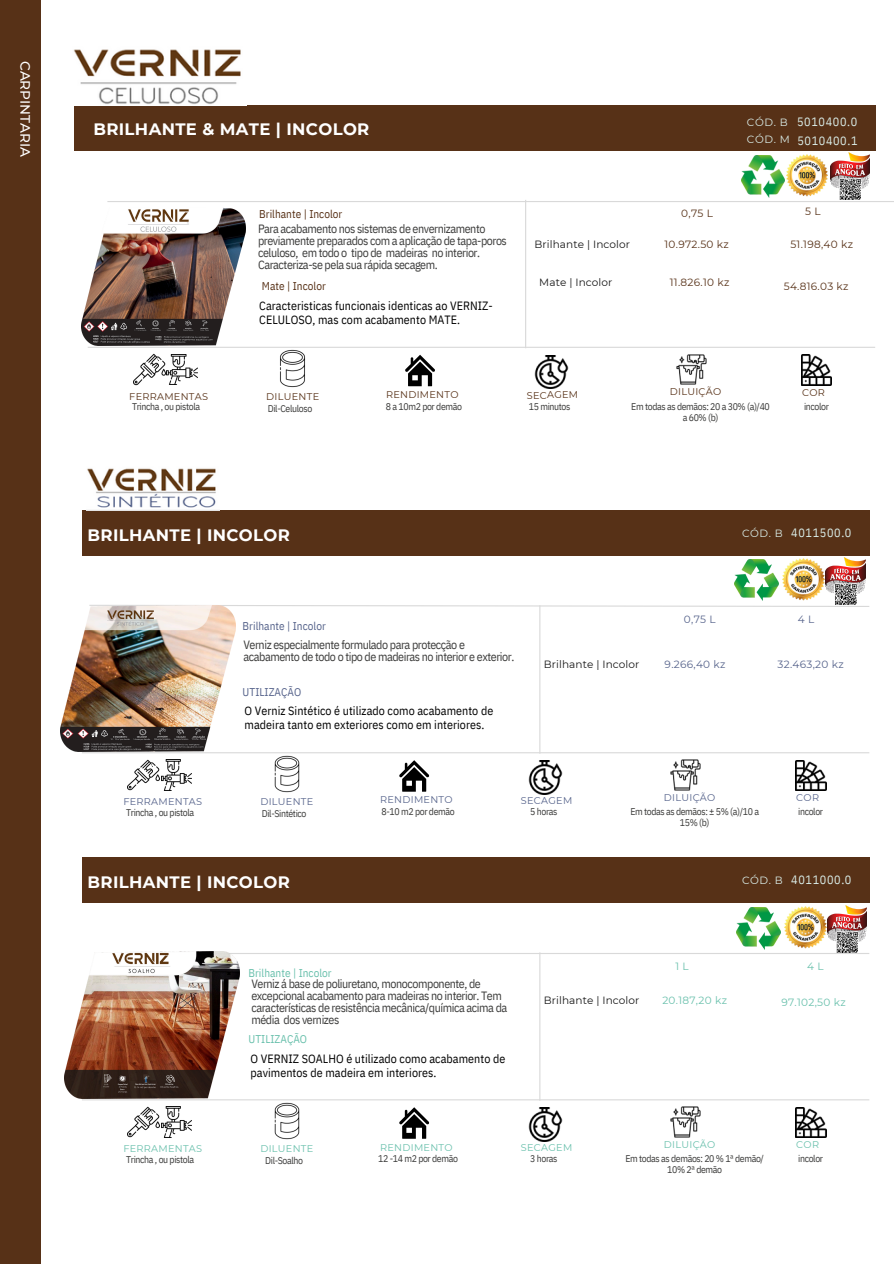
<style>
.page{position:relative;width:894px;height:1264px;background:#fff}
.page>*{position:absolute;margin:0;border:0;box-sizing:border-box;transform-origin:0 0}
.t1{font:700 16.5px "Montserrat";letter-spacing:.02em;color:#fff}
.t2{font:16.5px "Montserrat";letter-spacing:.02em;color:#fff}
.t3{font:500 13.5px "Montserrat";color:#fff}
.t4{font:12px/12px "IBM Plex Sans Cond";letter-spacing:-.035em;color:#3c3c3b}
.t5{font:12px/14px "IBM Plex Sans Cond";letter-spacing:.005em;color:#000}
.t6{font:12px "IBM Plex Sans Cond";letter-spacing:.055em;color:#daede8}
.t7{font:11.25px "IBM Plex Sans Cond";color:#573117}
.t8{font:11.25px "IBM Plex Sans Cond";color:#56638b}
.t9{font:11.25px "IBM Plex Sans Cond";color:#69c0ac}
.t10{font:10.5px "Montserrat";letter-spacing:.01em;color:#171717}
.t11{font:10.5px "Montserrat";letter-spacing:.03em;color:#573117}
.t12{font:10.5px "Montserrat";letter-spacing:.03em;color:#56638b}
.t13{font:10.5px "Montserrat";letter-spacing:.03em;color:#69c0ac}
.t14{font:10.5px "Montserrat";letter-spacing:.055em;color:#daede8}
.t15{font:9.75px/11.2px "IBM Plex Sans Cond";letter-spacing:-.035em;color:#3c3c3b;text-align:center}
.t16{font:9.75px "Montserrat";letter-spacing:.03em;color:#573117}
.t17{font:9.75px "Montserrat";letter-spacing:.03em;color:#56638b}
.t18{font:9.75px "Montserrat";letter-spacing:.03em;color:#69c0ac}
</style>
<div class="page">
<div style="left:0;top:0;width:40px;height:1263px;background:#573117"></div>
<div style="left:74px;top:105px;width:800px;height:46px;background:#573117"></div>
<hr style="left:88px;top:347px;width:786px;height:1px;background:#d9d9d9">
<hr style="left:525px;top:200px;width:1px;height:148px;background:#d9d9d9">
<svg style="left:405px;top:355px;width:30px;height:31px"></svg>
<img style="left:134px;top:354px;width:31px;height:31px">
<img style="left:534px;top:355px;width:34px;height:34px">
<img style="left:676px;top:354px;width:30px;height:31px">
<img style="left:801px;top:355px;width:30px;height:30px">
<img style="left:167px;top:354px;width:30px;height:31px">
<img style="left:279px;top:349px;width:27px;height:39px">
<div style="left:82px;top:510px;width:787px;height:46px;background:#573117"></div>
<svg style="left:235px;top:604px;width:635px;height:3px"></svg>
<hr style="left:82px;top:752px;width:787px;height:1px;background:#d9d9d9">
<hr style="left:539px;top:605px;width:1px;height:148px;background:#d9d9d9">
<svg style="left:399px;top:760px;width:30px;height:31px"></svg>
<img style="left:128px;top:759px;width:31px;height:32px">
<img style="left:528px;top:760px;width:34px;height:34px">
<img style="left:670px;top:759px;width:30px;height:31px">
<img style="left:795px;top:760px;width:30px;height:30px">
<img style="left:161px;top:759px;width:30px;height:31px">
<img style="left:274px;top:755px;width:26px;height:38px">
<img style="left:87px;top:468px;width:129px;height:40px">
<div style="left:82px;top:857px;width:787px;height:46px;background:#573117"></div>
<hr style="left:113px;top:952px;width:756px;height:2px;background:#d9d9d9">
<hr style="left:82px;top:1099px;width:787px;height:1px;background:#d9d9d9">
<hr style="left:539px;top:952px;width:1px;height:148px;background:#d9d9d9">
<svg style="left:399px;top:1107px;width:30px;height:31px"></svg>
<img style="left:128px;top:1106px;width:31px;height:31px">
<img style="left:528px;top:1107px;width:34px;height:34px">
<img style="left:670px;top:1106px;width:30px;height:31px">
<img style="left:795px;top:1107px;width:30px;height:30px">
<img style="left:161px;top:1106px;width:30px;height:31px">
<img style="left:274px;top:1102px;width:26px;height:38px">
<img style="left:73px;top:49px;width:168px;height:55px">
<img style="left:786px;top:155px;width:41px;height:41px">
<img style="left:741px;top:156px;width:43px;height:41px">
<img style="left:782px;top:558px;width:41px;height:42px">
<img style="left:734px;top:559px;width:44px;height:42px">
<img style="left:784px;top:906px;width:41px;height:42px">
<img style="left:736px;top:907px;width:44px;height:42px">
<img style="left:830px;top:152px;width:39px;height:47px">
<img style="left:825px;top:557px;width:39px;height:47px">
<img style="left:826px;top:905px;width:40px;height:47px">
<img style="left:81px;top:208px;width:164px;height:138px">
<hr style="left:107px;top:201px;width:786px;height:1px;background:#d9d9d9">
<img style="left:61px;top:605px;width:174px;height:146px">
<img style="left:65px;top:951px;width:174px;height:147px">
<h6 class="t3" style="left:34px;top:61px;width:98px;rotate:90deg">CARPINTARIA</h6>
<p class="t1" style="left:93px;top:119px;width:277px">BRILHANTE &amp; MATE | INCOLOR</p>
<h3 class="t2" style="left:113px;top:122px;width:67px">VELVET</h3>
<p class="t7" style="left:259px;top:206px;width:85px">Brilhante | Incolor</p>
<p class="t4" style="left:258px;top:222px;width:250px">Para acabamento nos sistemas de envernizamento previamente preparados com a aplicação de tapa-poros celuloso, em todo o tipo de madeiras no interior.<br>Caracteriza-se pela sua rápida secagem.</p>
<p class="t7" style="left:262px;top:279px;width:65px">Mate | Incolor</p>
<p class="t5" style="left:259px;top:298px;width:235px">Caracteristicas funcionais identicas ao VERNIZ-<br>CELULOSO, mas com acabamento MATE.</p>
<p class="t10" style="left:534px;top:238px;width:97px">Brilhante | Incolor</p>
<h6 class="t10" style="left:539px;top:276px;width:75px">Mate | Incolor</h6>
<h5 class="t14" style="left:746px;top:116px;width:42px">CÓD. B</h5>
<h5 class="t6" style="left:796px;top:114px;width:62px">5010400.0</h5>
<h4 class="t14" style="left:746px;top:133px;width:44px">CÓD. M</h4>
<p class="t6" style="left:797px;top:132px;width:62px">5010400.1</p>
<h6 class="t11" style="left:681px;top:207px;width:33px">0,75 L</h6>
<h6 class="t11" style="left:804px;top:205px;width:17px">5 L</h6>
<p class="t11" style="left:664px;top:238px;width:66px">10.972.50 kz</p>
<p class="t11" style="left:790px;top:238px;width:64px">51.198,40 kz</p>
<p class="t11" style="left:669px;top:276px;width:61px">11.826.10 kz</p>
<h6 class="t11" style="left:783px;top:279px;width:66px">54.816.03 kz</h6>
<h6 class="t16" style="left:129px;top:390px;width:80px">FERRAMENTAS</h6>
<h6 class="t16" style="left:386px;top:388px;width:74px">RENDIMENTO</h6>
<p class="t16" style="left:669px;top:386px;width:53px">DILUIÇÃO</p>
<p class="t16" style="left:802px;top:386px;width:24px">COR</p>
<p class="t15" style="left:132px;top:401px;width:70px">Trincha , ou pistola</p>
<h1 class="t15" style="left:268px;top:402px;width:46px">Dil-Celuloso</h1>
<h2 class="t15" style="left:386px;top:400px;width:78px">8 a 10m2 por demão</h2>
<h5 class="t15" style="left:529px;top:400px;width:43px">15 minutos</h5>
<h6 class="t15" style="left:631px;top:400px;width:140px">Em todas as demãos: 20 a 30% (a)/40 a 60% (b)</h6>
<p class="t15" style="left:803px;top:400px;width:26px">incolor</p>
<p class="t16" style="left:526px;top:389px;width:53px;rotate:-1deg">SECAGEM</p>
<p class="t16" style="left:266px;top:390px;width:54px">DILUENTE</p>
<p class="t1" style="left:87px;top:524px;width:204px">BRILHANTE | INCOLOR</p>
<h5 class="t2" style="left:107px;top:527px;width:67px">VELVET</h5>
<h1 class="t8" style="left:242px;top:618px;width:85px">Brilhante | Incolor</h1>
<p class="t4" style="left:243px;top:639px;width:272px">Verniz especialmente formulado para protecção e acabamento de todo o tipo de madeiras no interior e exterior.</p>
<h2 class="t8" style="left:242px;top:684px;width:60px">UTILIZAÇÃO</h2>
<p class="t5" style="left:244px;top:703px;width:250px">O Verniz Sintético é utilizado como acabamento de madeira tanto em exteriores como em interiores.</p>
<p class="t14" style="left:741px;top:527px;width:42px">CÓD. B</p>
<p class="t6" style="left:791px;top:524px;width:62px">4011500.0</p>
<h6 class="t12" style="left:683px;top:612px;width:33px">0,75 L</h6>
<h6 class="t12" style="left:797px;top:612px;width:18px">4 L</h6>
<p class="t10" style="left:543px;top:657px;width:97px">Brilhante | Incolor</p>
<p class="t12" style="left:777px;top:658px;width:68px">32.463,20 kz</p>
<p class="t12" style="left:664px;top:658px;width:62px">9.266,40 kz</p>
<h6 class="t17" style="left:123px;top:795px;width:80px">FERRAMENTAS</h6>
<p class="t17" style="left:380px;top:794px;width:74px">RENDIMENTO</p>
<p class="t17" style="left:663px;top:791px;width:53px">DILUIÇÃO</p>
<h6 class="t17" style="left:796px;top:792px;width:24px">COR</h6>
<p class="t15" style="left:126px;top:806px;width:70px">Trincha , ou pistola</p>
<p class="t15" style="left:262px;top:808px;width:46px">Dil-Sintético</p>
<h6 class="t15" style="left:381px;top:805px;width:75px">8-10 m2 por demão</h6>
<p class="t15" style="left:530px;top:805px;width:29px">5 horas</p>
<p class="t15" style="left:630px;top:805px;width:130px">Em todas as demãos: ± 5% (a)/10 a<br>15% (b)</p>
<h6 class="t15" style="left:798px;top:806px;width:26px">incolor</h6>
<p class="t17" style="left:520px;top:794px;width:53px;rotate:-1deg">SECAGEM</p>
<h5 class="t17" style="left:260px;top:795px;width:54px">DILUENTE</h5>
<p class="t1" style="left:87px;top:871px;width:204px">BRILHANTE | INCOLOR</p>
<h5 class="t2" style="left:107px;top:874px;width:67px">VELVET</h5>
<h6 class="t9" style="left:248px;top:965px;width:85px">Brilhante | Incolor</h6>
<h4 class="t4" style="left:251px;top:977px;width:257px">Verniz á base de poliuretano, monocomponente, de excepcional acabamento para madeiras no interior. Tem características de resistência mecânica/química acima da média dos vernizes</h4>
<p class="t9" style="left:248px;top:1031px;width:60px">UTILIZAÇÃO</p>
<p class="t5" style="left:250px;top:1051px;width:256px">O VERNIZ SOALHO é utilizado como acabamento de pavimentos de madeira em interiores.</p>
<p class="t14" style="left:741px;top:874px;width:42px">CÓD. B</p>
<p class="t6" style="left:791px;top:871px;width:62px">4011000.0</p>
<h6 class="t13" style="left:675px;top:959px;width:15px">1 L</h6>
<p class="t13" style="left:807px;top:959px;width:18px">4 L</p>
<h6 class="t13" style="left:662px;top:993px;width:66px">20.187,20 kz</h6>
<p class="t10" style="left:543px;top:993px;width:97px">Brilhante | Incolor</p>
<h6 class="t13" style="left:781px;top:996px;width:66px">97.102,50 kz</h6>
<p class="t18" style="left:123px;top:1142px;width:80px">FERRAMENTAS</p>
<p class="t18" style="left:380px;top:1141px;width:74px">RENDIMENTO</p>
<p class="t18" style="left:663px;top:1138px;width:53px">DILUIÇÃO</p>
<h6 class="t18" style="left:796px;top:1138px;width:24px">COR</h6>
<h6 class="t15" style="left:126px;top:1153px;width:70px">Trincha , ou pistola</h6>
<h5 class="t15" style="left:265px;top:1154px;width:39px">Dil-Soalho</h5>
<h5 class="t15" style="left:378px;top:1152px;width:81px">12 -14 m2 por demão</h5>
<p class="t15" style="left:530px;top:1152px;width:29px">3 horas</p>
<p class="t15" style="left:625px;top:1152px;width:140px">Em todas as demãos: 20 % 1ª demão/<br>10% 2ª demão</p>
<p class="t15" style="left:798px;top:1152px;width:26px">incolor</p>
<h5 class="t18" style="left:520px;top:1141px;width:53px;rotate:-1deg">SECAGEM</h5>
<h5 class="t18" style="left:260px;top:1142px;width:54px">DILUENTE</h5>
</div>
